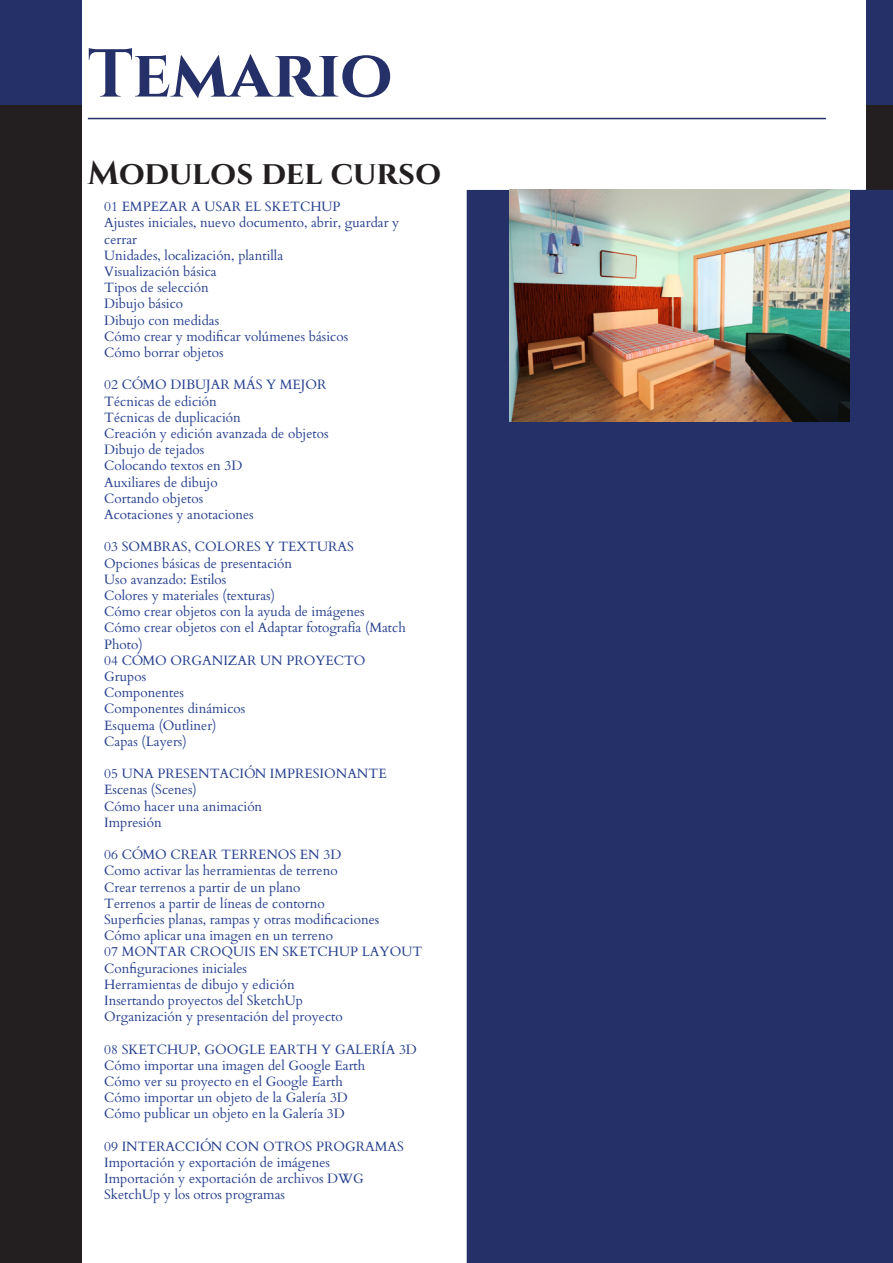
<style>
.page{position:relative;width:893px;height:1263px;background:#231f20}
.page>*{position:absolute;margin:0;border:0;box-sizing:border-box;transform-origin:0 0}
.mainhead{font:700 67.5px "Cinzel";color:#253069}
.main-subtitle{font:700 33px "Cinzel";color:#231f20}
.para{font:13.5px/16.2px "Cardo";color:#253f8e}
</style>
<div class="page">
<div style="left:0;top:0;width:893px;height:105px;background:#253069"></div>
<div style="left:83px;top:0;width:783px;height:1263px;background:#fff"></div>
<div style="left:467px;top:190px;width:426px;height:1073px;background:#253069"></div>
<img style="left:510px;top:190px;width:340px;height:231px">
<hr style="left:88px;top:118px;width:738px;height:1px;background:#253069">
<p class="mainhead" style="left:88px;top:33px;width:306px">Temario</p>
<p class="main-subtitle" style="left:88px;top:153px;width:355px">Modulos del curso</p>
<p class="para" style="left:104px;top:198px;width:238px">01 EMPEZAR A USAR EL SKETCHUP</p>
<p class="para" style="left:104px;top:214px;width:297px">Ajustes iniciales, nuevo documento, abrir, guardar y</p>
<p class="para" style="left:104px;top:230px;width:34px">cerrar</p>
<p class="para" style="left:104px;top:246px;width:181px">Unidades, localización, plantilla</p>
<p class="para" style="left:104px;top:263px;width:114px">Visualización básica</p>
<p class="para" style="left:104px;top:279px;width:106px">Tipos de selección</p>
<p class="para" style="left:104px;top:295px;width:81px">Dibujo básico</p>
<p class="para" style="left:104px;top:311px;width:116px">Dibujo con medidas</p>
<p class="para" style="left:104px;top:327px;width:245px">Cómo crear y modificar volúmenes básicos</p>
<p class="para" style="left:104px;top:344px;width:121px">Cómo borrar objetos</p>
<p class="para" style="left:104px;top:376px;width:224px">02 CÓMO DIBUJAR MÁS Y MEJOR</p>
<p class="para" style="left:104px;top:392px;width:114px">Técnicas de edición</p>
<p class="para" style="left:104px;top:408px;width:138px">Técnicas de duplicación</p>
<p class="para" style="left:104px;top:425px;width:226px">Creación y edición avanzada de objetos</p>
<p class="para" style="left:104px;top:441px;width:102px">Dibujo de tejados</p>
<p class="para" style="left:104px;top:457px;width:140px">Colocando textos en 3D</p>
<p class="para" style="left:104px;top:473px;width:115px">Auxiliares de dibujo</p>
<p class="para" style="left:104px;top:489px;width:101px">Cortando objetos</p>
<p class="para" style="left:104px;top:506px;width:151px">Acotaciones y anotaciones</p>
<p class="para" style="left:104px;top:538px;width:251px">03 SOMBRAS, COLORES Y TEXTURAS</p>
<p class="para" style="left:104px;top:554px;width:190px">Opciones básicas de presentación</p>
<p class="para" style="left:104px;top:570px;width:124px">Uso avanzado: Estilos</p>
<p class="para" style="left:104px;top:587px;width:172px">Colores y materiales (texturas)</p>
<p class="para" style="left:104px;top:603px;width:262px">Cómo crear objetos con la ayuda de imágenes</p>
<p class="para" style="left:104px;top:619px;width:303px">Cómo crear objetos con el Adaptar fotografía (Match<br>Photo)</p>
<p class="para" style="left:104px;top:651px;width:263px">04 CÓMO ORGANIZAR UN PROYECTO</p>
<p class="para" style="left:104px;top:668px;width:44px">Grupos</p>
<p class="para" style="left:104px;top:684px;width:81px">Componentes</p>
<p class="para" style="left:104px;top:700px;width:143px">Componentes dinámicos</p>
<p class="para" style="left:104px;top:716px;width:114px">Esquema (Outliner)</p>
<p class="para" style="left:104px;top:732px;width:84px">Capas (Layers)</p>
<p class="para" style="left:104px;top:765px;width:284px">05 UNA PRESENTACIÓN IMPRESIONANTE</p>
<p class="para" style="left:104px;top:781px;width:94px">Escenas (Scenes)</p>
<p class="para" style="left:104px;top:797px;width:160px">Cómo hacer una animación</p>
<p class="para" style="left:104px;top:813px;width:59px">Impresión</p>
<p class="para" style="left:104px;top:846px;width:239px">06 CÓMO CREAR TERRENOS EN 3D</p>
<p class="para" style="left:104px;top:862px;width:235px">Como activar las herramientas de terreno</p>
<p class="para" style="left:104px;top:878px;width:198px">Crear terrenos a partir de un plano</p>
<p class="para" style="left:104px;top:894px;width:222px">Terrenos a partir de líneas de contorno</p>
<p class="para" style="left:104px;top:911px;width:277px">Superficies planas, rampas y otras modificaciones</p>
<p class="para" style="left:104px;top:927px;width:230px">Cómo aplicar una imagen en un terreno</p>
<p class="para" style="left:104px;top:943px;width:320px">07 MONTAR CROQUIS EN SKETCHUP LAYOUT</p>
<p class="para" style="left:104px;top:959px;width:144px">Configuraciones iniciales</p>
<p class="para" style="left:104px;top:975px;width:192px">Herramientas de dibujo y edición</p>
<p class="para" style="left:104px;top:992px;width:200px">Insertando proyectos del SketchUp</p>
<p class="para" style="left:104px;top:1008px;width:240px">Organización y presentación del proyecto</p>
<p class="para" style="left:104px;top:1040px;width:314px">08 SKETCHUP, GOOGLE EARTH Y GALERÍA 3D</p>
<p class="para" style="left:104px;top:1056px;width:263px">Cómo importar una imagen del Google Earth</p>
<p class="para" style="left:104px;top:1073px;width:240px">Cómo ver su proyecto en el Google Earth</p>
<p class="para" style="left:104px;top:1089px;width:245px">Cómo importar un objeto de la Galería 3D</p>
<p class="para" style="left:104px;top:1105px;width:242px">Cómo publicar un objeto en la Galería 3D</p>
<p class="para" style="left:104px;top:1137px;width:301px">09 INTERACCIÓN CON OTROS PROGRAMAS</p>
<p class="para" style="left:104px;top:1154px;width:227px">Importación y exportación de imágenes</p>
<p class="para" style="left:104px;top:1170px;width:261px">Importación y exportación de archivos DWG</p>
<p class="para" style="left:104px;top:1186px;width:182px">SketchUp y los otros programas</p>
</div>
